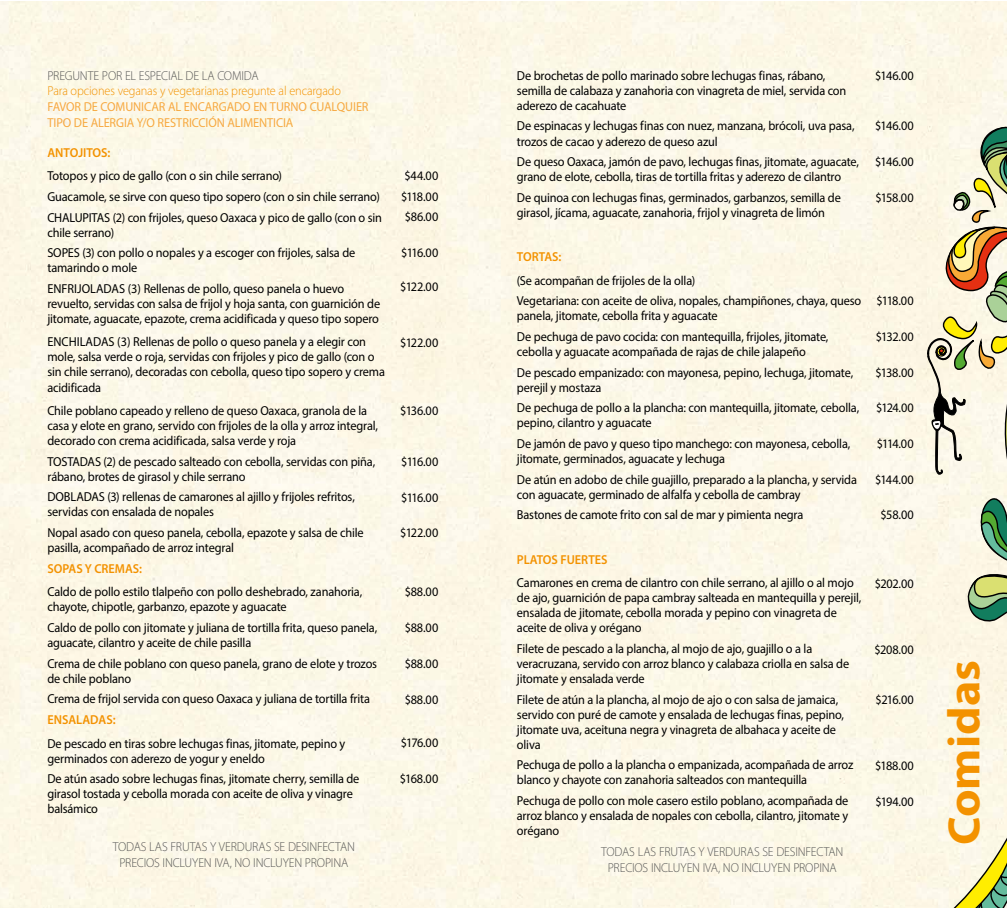
<style>
.page{position:relative;width:1007px;height:908px;background:#fff}
.page>*{position:absolute;margin:0;border:0;box-sizing:border-box;transform-origin:0 0}
.t1{font:700 45.4px "Myriad Pro";color:#f39200;scale:1.06 1}
.t2{font:13px/15px "Myriad Pro";letter-spacing:-.015em;color:#000;scale:.95 1}
.t3{font:300 13px/15.6px "Myriad Pro";letter-spacing:-.015em;color:#575756;text-align:center;scale:.95 1}
.t4{font:13px/15.6px "Myriad Pro";letter-spacing:-.01em;color:#f7a941;scale:.95 1}
.t5{font:600 13px "Myriad Pro";color:#f39200;scale:.95 1}
.t6{font:300 13px "Myriad Pro";letter-spacing:-.015em;color:#f39200;scale:.95 1}
</style>
<div class="page">
<svg style="left:927px;top:122px;width:79px;height:572px;background:#ddd9c0"></svg>
<svg style="left:863px;top:811px;width:143px;height:96px;background:#f2f0d0"></svg>
<p class="t3" style="left:47px;top:67px;width:224px">PREGUNTE POR EL ESPECIAL DE LA COMIDA</p>
<p class="t6" style="left:47px;top:83px;width:310px">Para opciones veganas y vegetarianas pregunte al encargado</p>
<p class="t4" style="left:47px;top:99px;width:339px">FAVOR DE COMUNICAR AL ENCARGADO EN TURNO CUALQUIER<br>TIPO DE ALERGIA Y/O RESTRICCIÓN ALIMENTICIA</p>
<p class="t5" style="left:47px;top:144px;width:68px">ANTOJITOS:</p>
<p class="t2" style="left:47px;top:165px;width:353px;line-height:20.7px">Totopos y pico de gallo (con o sin chile serrano)<br>Guacamole, se sirve con queso tipo sopero (con o sin chile serrano)<br>CHALUPITAS (2) con frijoles, queso Oaxaca y pico de gallo (con o sin</p>
<p class="t2" style="left:47px;top:221px;width:325px;line-height:20.7px">chile serrano)<br>SOPES (3) con pollo o nopales y a escoger con frijoles, salsa de</p>
<p class="t2" style="left:47px;top:257px;width:314px;line-height:20.7px">tamarindo o mole<br>ENFRIJOLADAS (3) Rellenas de pollo, queso panela o huevo</p>
<p class="t2" style="left:47px;top:296px;width:352px">revuelto, servidas con salsa de frijol y hoja santa, con guarnición de jitomate, aguacate, epazote, crema acidificada y queso tipo sopero</p>
<p class="t2" style="left:47px;top:334px;width:357px">ENCHILADAS (3) Rellenas de pollo o queso panela y a elegir con mole, salsa verde o roja, servidas con frijoles y pico de gallo (con o sin chile serrano), decoradas con cebolla, queso tipo sopero y crema acidificada</p>
<p class="t2" style="left:47px;top:403px;width:349px">Chile poblano capeado y relleno de queso Oaxaca, granola de la casa y elote en grano, servido con frijoles de la olla y arroz integral, decorado con crema acidificada, salsa verde y roja</p>
<p class="t2" style="left:47px;top:453px;width:346px">TOSTADAS (2) de pescado salteado con cebolla, servidas con piña, rábano, brotes de girasol y chile serrano</p>
<p class="t2" style="left:47px;top:489px;width:325px">DOBLADAS (3) rellenas de camarones al ajillo y frijoles refritos, servidas con ensalada de nopales</p>
<p class="t2" style="left:47px;top:525px;width:334px">Nopal asado con queso panela, cebolla, epazote y salsa de chile pasilla, acompañado de arroz integral</p>
<p class="t5" style="left:47px;top:560px;width:101px">SOPAS Y CREMAS:</p>
<p class="t2" style="left:47px;top:584px;width:333px">Caldo de pollo estilo tlalpeño con pollo deshebrado, zanahoria, chayote, chipotle, garbanzo, epazote y aguacate</p>
<p class="t2" style="left:47px;top:620px;width:348px">Caldo de pollo con jitomate y juliana de tortilla frita, queso panela, aguacate, cilantro y aceite de chile pasilla</p>
<p class="t2" style="left:47px;top:655px;width:348px">Crema de chile poblano con queso panela, grano de elote y trozos de chile poblano</p>
<p class="t2" style="left:47px;top:691px;width:341px">Crema de frijol servida con queso Oaxaca y juliana de tortilla frita</p>
<p class="t5" style="left:47px;top:711px;width:73px">ENSALADAS:</p>
<p class="t2" style="left:47px;top:735px;width:315px">De pescado en tiras sobre lechugas finas, jitomate, pepino y germinados con aderezo de yogur y eneldo</p>
<p class="t2" style="left:47px;top:771px;width:330px">De atún asado sobre lechugas finas, jitomate cherry, semilla de girasol tostada y cebolla morada con aceite de oliva y vinagre balsámico</p>
<p class="t3" style="left:113px;top:838px;width:256px">TODAS LAS FRUTAS Y VERDURAS SE DESINFECTAN<br>PRECIOS INCLUYEN IVA, NO INCLUYEN PROPINA</p>
<p class="t2" style="left:401px;top:165px;width:41px;line-height:20.7px;text-align:justify">$44.00 $118.00 $86.00</p>
<p class="t2" style="left:401px;top:245px;width:41px">$116.00</p>
<p class="t2" style="left:400px;top:278px;width:42px">$122.00</p>
<p class="t2" style="left:400px;top:334px;width:42px">$122.00</p>
<p class="t2" style="left:400px;top:403px;width:42px">$136.00</p>
<p class="t2" style="left:401px;top:453px;width:41px">$116.00</p>
<p class="t2" style="left:401px;top:489px;width:41px">$116.00</p>
<p class="t2" style="left:400px;top:525px;width:42px">$122.00</p>
<p class="t2" style="left:404px;top:584px;width:37px">$88.00</p>
<p class="t2" style="left:404px;top:620px;width:37px">$88.00</p>
<p class="t2" style="left:404px;top:655px;width:37px">$88.00</p>
<p class="t2" style="left:404px;top:691px;width:37px">$88.00</p>
<p class="t2" style="left:401px;top:734px;width:41px">$176.00</p>
<p class="t2" style="left:400px;top:770px;width:42px">$168.00</p>
<p class="t2" style="left:517px;top:68px;width:348px">De brochetas de pollo marinado sobre lechugas finas, rábano, semilla de calabaza y zanahoria con vinagreta de miel, servida con aderezo de cacahuate</p>
<p class="t2" style="left:517px;top:118px;width:357px">De espinacas y lechugas finas con nuez, manzana, brócoli, uva pasa, trozos de cacao y aderezo de queso azul</p>
<p class="t2" style="left:517px;top:154px;width:361px">De queso Oaxaca, jamón de pavo, lechugas finas, jitomate, aguacate, grano de elote, cebolla, tiras de tortilla fritas y aderezo de cilantro</p>
<p class="t2" style="left:517px;top:190px;width:342px">De quinoa con lechugas finas, germinados, garbanzos, semilla de girasol, jícama, aguacate, zanahoria, frijol y vinagreta de limón</p>
<p class="t5" style="left:517px;top:248px;width:48px">TORTAS:</p>
<p class="t2" style="left:517px;top:270px;width:364px;line-height:20.7px">(Se acompañan de frijoles de la olla)<br>Vegetariana: con aceite de oliva, nopales, champiñones, chaya, queso</p>
<p class="t2" style="left:517px;top:305px;width:329px;line-height:20.7px">panela, jitomate, cebolla frita y aguacate<br>De pechuga de pavo cocida: con mantequilla, frijoles, jitomate,</p>
<p class="t2" style="left:517px;top:341px;width:355px;line-height:20.7px">cebolla y aguacate acompañada de rajas de chile jalapeño<br>De pescado empanizado: con mayonesa, pepino, lechuga, jitomate,</p>
<p class="t2" style="left:517px;top:377px;width:362px;line-height:20.7px">perejil y mostaza<br>De pechuga de pollo a la plancha: con mantequilla, jitomate, cebolla,</p>
<p class="t2" style="left:517px;top:412px;width:352px;line-height:20.7px">pepino, cilantro y aguacate<br>De jamón de pavo y queso tipo manchego: con mayonesa, cebolla,</p>
<p class="t2" style="left:517px;top:448px;width:359px;line-height:20.7px">jitomate, germinados, aguacate y lechuga<br>De atún en adobo de chile guajillo, preparado a la plancha, y servida</p>
<p class="t2" style="left:517px;top:484px;width:303px;line-height:20.7px">con aguacate, germinado de alfalfa y cebolla de cambray<br>Bastones de camote frito con sal de mar y pimienta negra</p>
<p class="t5" style="left:517px;top:551px;width:97px">PLATOS FUERTES</p>
<p class="t2" style="left:517px;top:575px;width:364px">Camarones en crema de cilantro con chile serrano, al ajillo o al mojo de ajo, guarnición de papa cambray salteada en mantequilla y perejil, ensalada de jitomate, cebolla morada y pepino con vinagreta de aceite de oliva y orégano</p>
<p class="t2" style="left:517px;top:640px;width:351px">Filete de pescado a la plancha, al mojo de ajo, guajillo o a la veracruzana, servido con arroz blanco y calabaza criolla en salsa de jitomate y ensalada verde</p>
<p class="t2" style="left:517px;top:691px;width:346px">Filete de atún a la plancha, al mojo de ajo o con salsa de jamaica, servido con puré de camote y ensalada de lechugas finas, pepino, jitomate uva, aceituna negra y vinagreta de albahaca y aceite de oliva</p>
<p class="t2" style="left:517px;top:757px;width:355px">Pechuga de pollo a la plancha o empanizada, acompañada de arroz blanco y chayote con zanahoria salteados con mantequilla</p>
<p class="t2" style="left:517px;top:792px;width:350px;text-align:justify">Pechuga de pollo con mole casero estilo poblano, acompañada de arroz blanco y ensalada de nopales con cebolla, cilantro, jitomate y orégano</p>
<p class="t3" style="left:601px;top:843px;width:256px">TODAS LAS FRUTAS Y VERDURAS SE DESINFECTAN<br>PRECIOS INCLUYEN IVA, NO INCLUYEN PROPINA</p>
<p class="t2" style="left:875px;top:68px;width:42px">$146.00</p>
<p class="t2" style="left:875px;top:118px;width:42px">$146.00</p>
<p class="t2" style="left:875px;top:154px;width:42px">$146.00</p>
<p class="t2" style="left:875px;top:190px;width:42px">$158.00</p>
<p class="t2" style="left:876px;top:293px;width:41px">$118.00</p>
<p class="t2" style="left:875px;top:329px;width:41px">$132.00</p>
<p class="t2" style="left:875px;top:364px;width:42px">$138.00</p>
<p class="t2" style="left:875px;top:400px;width:41px">$124.00</p>
<p class="t2" style="left:876px;top:436px;width:40px">$114.00</p>
<p class="t2" style="left:875px;top:471px;width:42px">$144.00</p>
<p class="t2" style="left:880px;top:507px;width:36px">$58.00</p>
<p class="t2" style="left:874px;top:576px;width:42px">$202.00</p>
<p class="t2" style="left:874px;top:641px;width:43px">$208.00</p>
<p class="t2" style="left:875px;top:692px;width:42px">$216.00</p>
<p class="t2" style="left:875px;top:758px;width:42px">$188.00</p>
<p class="t2" style="left:875px;top:793px;width:42px">$194.00</p>
<h1 class="t1" style="left:934px;top:844px;width:176px;rotate:-90deg">Comidas</h1>
</div>
